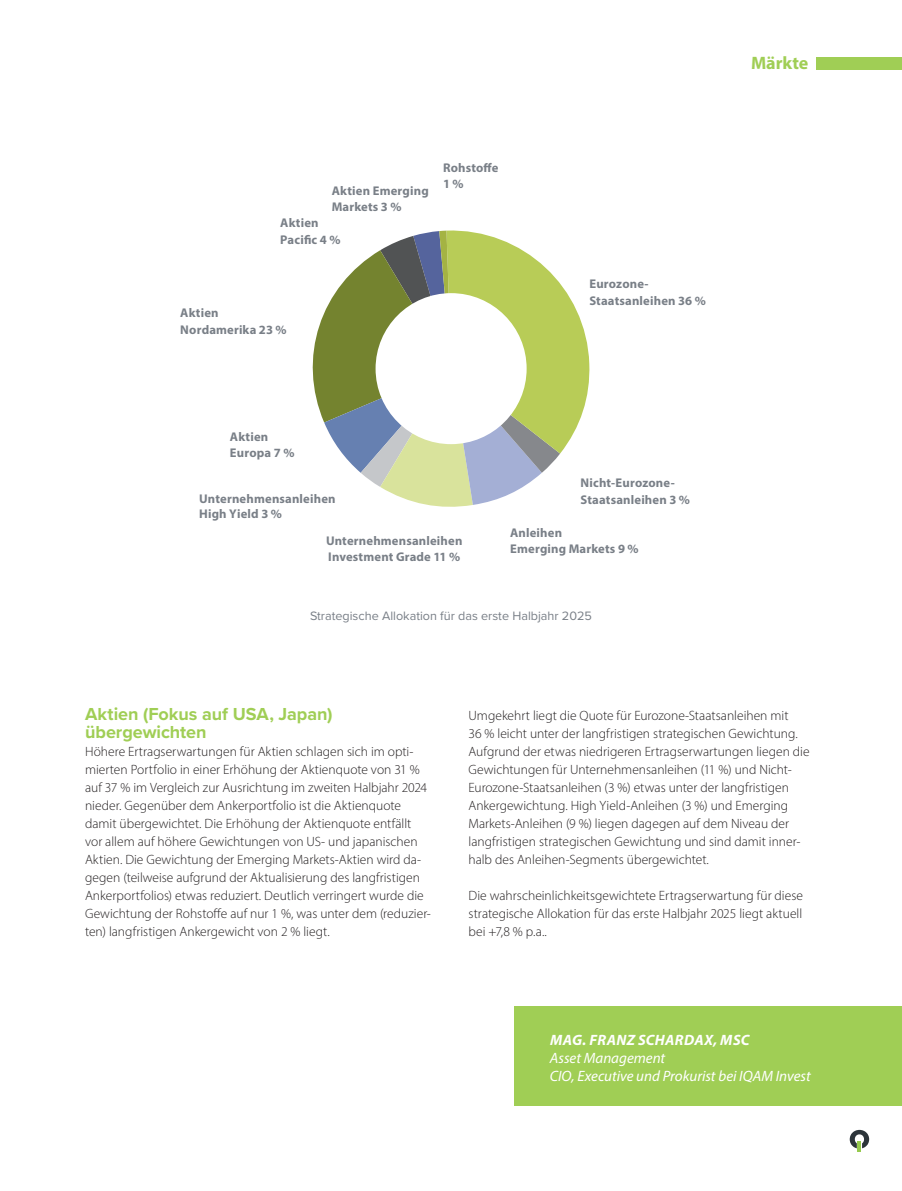
<style>
.page{position:relative;width:902px;height:1191px;background:#fff}
.page>*{position:absolute;margin:0;border:0;box-sizing:border-box;transform-origin:0 0}
.t1{font:700 18px/18px "Proxima Nova";letter-spacing:-.005em;color:#a0ce55}
.t2{font:700 18px "Myriad Pro";color:#a0ce55}
.t3{font:italic 15px/18px "Myriad Pro";color:#fff}
.t4{font:italic 700 15px "Myriad Pro";letter-spacing:.02em;color:#fff}
.t5{font:300 13.5px/18px "Myriad Pro";color:#231f20}
.t6{font:700 12.6px/16.6px "Myriad Pro";letter-spacing:.01em;color:#797f87}
.t7{font:12.6px "Proxima Nova";color:#797f87}
</style>
<div class="page">
<div style="left:514px;top:1007px;width:387px;height:99px;background:#a0ce55"></div>
<div style="left:816px;top:57px;width:85px;height:12px;background:#a0ce55"></div>
<svg style="left:312px;top:230px;width:278px;height:277px"></svg>
<div style="left:375px;top:293px;width:151px;height:151px;background:#fff;border-radius:50%"></div>
<hr style="left:857px;top:1141px;width:4px;height:10px;background:#96ca4e">
<svg style="left:849px;top:1129px;width:20px;height:19px"></svg>
<p class="t6" style="left:332px;top:181px;width:98px">Aktien Emerging<br>Markets 3 %</p>
<p class="t6" style="left:280px;top:214px;width:62px">Aktien<br>Pacific 4 %</p>
<p class="t6" style="left:443px;top:160px;width:57px;line-height:15.1px">Rohstoffe<br>1 %</p>
<p class="t6" style="left:180px;top:304px;width:108px">Aktien<br>Nordamerika 23 %</p>
<p class="t6" style="left:230px;top:428px;width:66px">Aktien<br>Europa 7 %</p>
<p class="t6" style="left:589px;top:275px;width:118px">Eurozone-<br>Staatsanleihen 36 %</p>
<p class="t6" style="left:580px;top:474px;width:96px">Nicht-Eurozone-</p>
<p class="t6" style="left:199px;top:489px;width:138px">Unternehmensanleihen</p>
<p class="t6" style="left:580px;top:491px;width:111px">Staatsanleihen 3 %</p>
<p class="t6" style="left:199px;top:505px;width:84px">High Yield 3 %</p>
<p class="t6" style="left:326px;top:531px;width:138px">Unternehmensanleihen<br>Investment Grade 11 %</p>
<p class="t6" style="left:510px;top:524px;width:130px">Anleihen<br>Emerging Markets 9 %</p>
<p class="t7" style="left:310px;top:606px;width:283px">Strategische Allokation für das erste Halbjahr 2025</p>
<h1 class="t2" style="left:751px;top:51px;width:59px">Märkte</h1>
<h1 class="t1" style="left:85px;top:705px;width:249px">Aktien (Fokus auf USA, Japan) übergewichten</h1>
<p class="t5" style="left:85px;top:742px;width:347px">Höhere Ertragserwartungen für Aktien schlagen sich im opti&shy;mierten Portfolio in einer Erhöhung der Aktienquote von 31 % auf 37 % im Vergleich zur Ausrichtung im zweiten Halbjahr 2024 nieder. Gegenüber dem Ankerportfolio ist die Aktienquote damit übergewichtet. Die Erhöhung der Aktienquote entfällt vor allem auf höhere Gewichtungen von US- und japanischen Aktien. Die Gewichtung der Emerging Markets-Aktien wird da&shy;gegen (teilweise aufgrund der Aktualisierung des langfristigen Ankerportfolios) etwas reduziert. Deutlich verringert wurde die Gewichtung der Rohstoffe auf nur 1 %, was unter dem (reduzier&shy;ten) langfristigen Ankergewicht von 2 % liegt.</p>
<p class="t5" style="left:468px;top:706px;width:342px">Umgekehrt liegt die Quote für Eurozone-Staatsanleihen mit<br>36 % leicht unter der langfristigen strategischen Gewichtung.<br>Aufgrund der etwas niedrigeren Ertragserwartungen liegen die Gewichtungen für Unternehmensanleihen (11 %) und Nicht-Eurozone-Staatsanleihen (3 %) etwas unter der langfristigen Ankergewichtung. High Yield-Anleihen (3 %) und Emerging Markets-Anleihen (9 %) liegen dagegen auf dem Niveau der langfristigen strategischen Gewichtung und sind damit inner&shy;halb des Anleihen-Segments übergewichtet.</p>
<p class="t5" style="left:468px;top:886px;width:336px;text-align:justify">Die wahrscheinlichkeitsgewichtete Ertragserwartung für diese strategische Allokation für das erste Halbjahr 2025 liegt aktuell bei +7,8 % p.a..</p>
<p class="t4" style="left:550px;top:1030px;width:201px">MAG. FRANZ SCHARDAX, MSC</p>
<p class="t3" style="left:550px;top:1048px;width:262px">Asset Management<br>CIO, Executive und Prokurist bei IQAM Invest</p>
</div>
